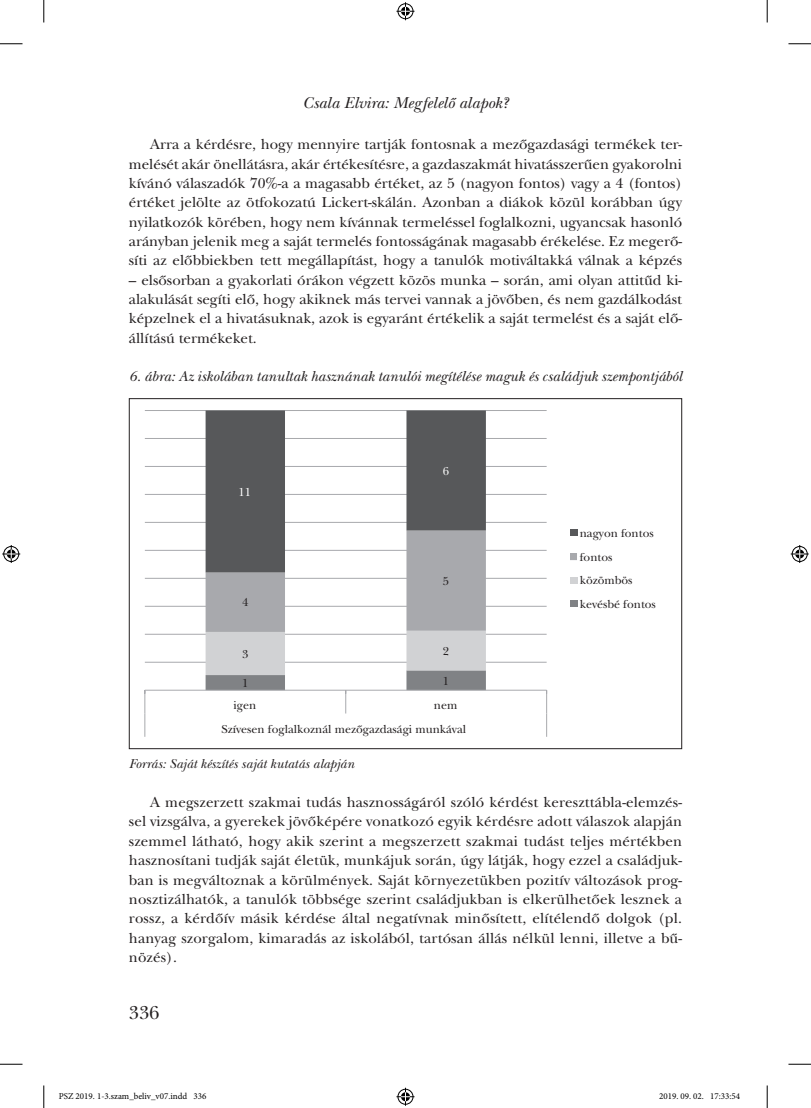
<style>
.page{position:relative;width:811px;height:1108px;background:#fff}
.page>*{position:absolute;margin:0;border:0;box-sizing:border-box;transform-origin:0 0}
.t1{font:19.5px "New Baskerville ITC Pro";color:#231f20}
.t2{font:italic 16.5px "New Baskerville ITC Pro";color:#231f20}
.t3{font:15px/19.4px "New Baskerville ITC Pro";color:#231f20;text-align:justify}
.t4{font:italic 15px "New Baskerville ITC Pro";color:#231f20}
.t5{font:italic 13.5px "New Baskerville ITC Pro";color:#231f20}
.t6{font:12px/23.7px "New Baskerville ITC Pro";color:#231f20}
.t7{font:12px "New Baskerville ITC Pro";color:#fff}
.t8{font:9px "Minion Pro";color:#000}
</style>
<div class="page">
<hr style="left:145px;top:410px;width:401px;height:1px;background:#a8a9ad">
<hr style="left:145px;top:438px;width:401px;height:1px;background:#a8a9ad">
<hr style="left:145px;top:466px;width:401px;height:1px;background:#a8a9ad">
<hr style="left:145px;top:494px;width:401px;height:1px;background:#a8a9ad">
<hr style="left:145px;top:522px;width:401px;height:1px;background:#a8a9ad">
<hr style="left:145px;top:550px;width:401px;height:1px;background:#a8a9ad">
<hr style="left:145px;top:578px;width:401px;height:1px;background:#a8a9ad">
<hr style="left:145px;top:606px;width:401px;height:1px;background:#a8a9ad">
<hr style="left:145px;top:634px;width:401px;height:1px;background:#a8a9ad">
<hr style="left:145px;top:662px;width:401px;height:1px;background:#a8a9ad">
<svg style="left:205px;top:411px;width:281px;height:120px;fill:#57585a"></svg>
<hr style="left:145px;top:690px;width:401px;height:1px;background:#a8a9ad">
<svg style="left:205px;top:531px;width:281px;height:183px"></svg>
<svg style="left:546px;top:690px;width:1px;height:47px"></svg>
<svg style="left:144px;top:690px;width:1px;height:47px"></svg>
<div style="left:570px;top:529px;width:7px;height:7px;background:#57585a"></div>
<svg style="left:570px;top:553px;width:7px;height:7px"></svg>
<div style="left:570px;top:577px;width:7px;height:7px;background:#d1d2d4"></div>
<div style="left:570px;top:600px;width:7px;height:7px;background:#808285"></div>
<svg style="left:0;top:44px;width:22px;height:1px"></svg>
<svg style="left:788px;top:44px;width:22px;height:1px"></svg>
<svg style="left:0;top:1064px;width:22px;height:1px"></svg>
<svg style="left:788px;top:1064px;width:22px;height:1px"></svg>
<svg style="left:44px;top:0;width:1px;height:22px"></svg>
<svg style="left:44px;top:1085px;width:1px;height:23px"></svg>
<svg style="left:766px;top:0;width:1px;height:22px"></svg>
<svg style="left:766px;top:1085px;width:1px;height:23px"></svg>
<svg style="left:396px;top:2px;width:18px;height:18px"></svg>
<svg style="left:396px;top:1088px;width:18px;height:18px"></svg>
<svg style="left:2px;top:545px;width:18px;height:18px"></svg>
<svg style="left:790px;top:545px;width:18px;height:18px"></svg>
<p class="t2" style="left:302px;top:93px;width:207px">Csala Elvira: Megfelelő alapok?</p>
<p class="t3" style="left:129px;top:135px;width:555px;text-indent:21px">Arra a kérdésre, hogy mennyire tartják fontosnak a mezőgazdasági termékek ter&shy;melését akár önellátásra, akár értékesítésre, a gazdaszakmát hivatásszerűen gyakorolni kívánó válaszadók 70%-a a magasabb értéket, az 5 (nagyon fontos) vagy a 4 (fontos) értéket jelölte az ötfokozatú Lickert-skálán. Azonban a diákok közül korábban úgy nyilatkozók körében, hogy nem kívánnak termeléssel foglalkozni, ugyancsak hasonló arányban jelenik meg a saját termelés fontosságának magasabb érékelése. Ez megerő&shy;síti az előbbiekben tett megállapítást, hogy a tanulók motiváltakká válnak a képzés</p>
<p class="t3" style="left:129px;top:270px;width:554px">– elsősorban a gyakorlati órákon végzett közös munka – során, ami olyan attitűd ki&shy;alakulását segíti elő, hogy akiknek más tervei vannak a jövőben, és nem gazdálkodást képzelnek el a hivatásuknak, azok is egyaránt értékelik a saját termelést és a saját elő&shy;állítású termékeket.</p>
<p class="t4" style="left:129px;top:368px;width:554px">6. ábra: Az iskolában tanultak hasznának tanulói megítélése maguk és családjuk szempontjából</p>
<p class="t7" style="left:238px;top:485px;width:14px">11</p>
<p class="t6" style="left:242px;top:591px;width:8px">4</p>
<p class="t7" style="left:443px;top:464px;width:8px">6</p>
<p class="t6" style="left:443px;top:569px;width:8px">5</p>
<p class="t6" style="left:242px;top:642px;width:8px">3</p>
<p class="t6" style="left:443px;top:639px;width:8px">2</p>
<p class="t6" style="left:242px;top:672px;width:8px">1</p>
<p class="t6" style="left:443px;top:669px;width:8px">1</p>
<p class="t6" style="left:233px;top:694px;width:24px">igen</p>
<p class="t6" style="left:221px;top:694px;width:246px;line-height:23.1px;text-indent:212px">nem<br>Szívesen foglalkoznál mezőgazdasági munkával</p>
<p class="t6" style="left:579px;top:521px;width:78px">nagyon fontos fontos közömbös kevésbé fontos</p>
<p class="t5" style="left:129px;top:756px;width:227px">Forrás: Saját készítés saját kutatás alapján</p>
<p class="t3" style="left:129px;top:793px;width:554px;text-indent:21px">A megszerzett szakmai tudás hasznosságáról szóló kérdést kereszttábla-elemzés&shy;sel vizsgálva, a gyerekek jövőképére vonatkozó egyik kérdésre adott válaszok alapján szemmel látható, hogy akik szerint a megszerzett szakmai tudást teljes mértékben hasznosítani tudják saját életük, munkájuk során, úgy látják, hogy ezzel a családjuk&shy;ban is megváltoznak a körülmények. Saját környezetükben pozitív változások prog&shy;nosztizálhatók, a tanulók többsége szerint családjukban is elkerülhetőek lesznek a rossz, a kérdőív másik kérdése által negatívnak minősített, elítélendő dolgok (pl. hanyag szorgalom, kimaradás az iskolából, tartósan állás nélkül lenni, illetve a bű&shy;nözés).</p>
<h1 class="t1" style="left:129px;top:1001px;width:32px">336</h1>
<p class="t8" style="left:59px;top:1090px;width:149px">PSZ 2019. 1-3.szam_beliv_v07.indd 336</p>
<p class="t8" style="left:659px;top:1090px;width:82px">2019. 09. 02. 17:33:54</p>
</div>
